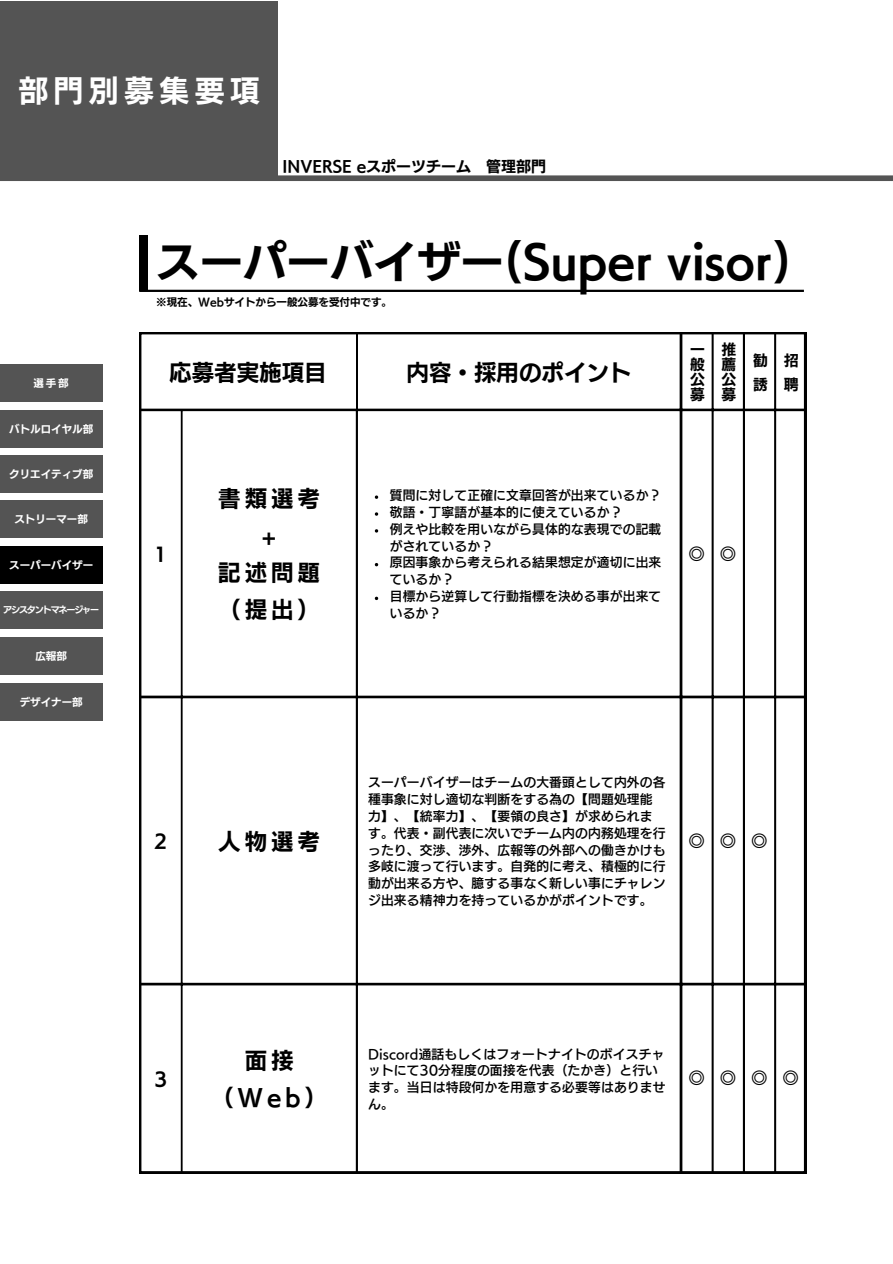
<style>
.page{position:relative;width:893px;height:1264px;background:#fff}
.page>*{position:absolute;margin:0;border:0;box-sizing:border-box;transform-origin:0 0}
.t1{font:43.5px "Canva UD Kakugo Large Pr 6 N B";color:#000}
.t2{font:30px "Canva UD Kakugo Large Pr 6 N B";letter-spacing:.175em;color:#fff}
.t3{font:22.5px/37px "Canva UD Kakugo Large Pr 6 N B";color:#000;text-align:center}
.t4{font:22.5px/37px "Canva UD Kakugo Large Pr 6 N B";letter-spacing:.175em;color:#000;text-align:center}
.t5{font:18px "Canva UD Kakugo Large Pr 6 N B";color:#000}
.t6{font:16.5px "Canva UD Kakugo Large Pr 6 N B";color:#000}
.t7{font:15px "Canva UD Kakugo Large Pr 6 N B";color:#000}
.t8{font:14.7px/14.7px "Canva UD Kakugo Large Pr 6 N B";color:#000;text-align:justify}
.t9{font:12.75px/16.8px "Canva UD Kakugo Large Pr 6 N DB";letter-spacing:.015em;color:#000}
.t10{font:10.5px "Canva UD Kakugo Large Pr 6 N B";color:#fff}
.t11{font:10.5px "Canva UD Kakugo Large Pr 6 N B";color:#000}
.t12{font:9px "Canva UD Kakugo Large Pr 6 N B";letter-spacing:-.12em;color:#fff}
.s1{color:#fff}
</style>
<div class="page">
<div style="left:0;top:1px;width:278px;height:180px;background:#545454"></div>
<div style="left:0;top:175px;width:892px;height:6px;background:#545454"></div>
<hr style="left:139px;top:290px;width:664px;height:2px;background:#000">
<div style="left:139px;top:235px;width:9px;height:56px;background:#000"></div>
<svg style="left:139px;top:332px;width:667px;height:841px"></svg>
<div style="left:0;top:364px;width:102px;height:37px;background:#545454"></div>
<div style="left:0;top:410px;width:102px;height:37px;background:#545454"></div>
<div style="left:0;top:455px;width:102px;height:37px;background:#545454"></div>
<div style="left:0;top:501px;width:102px;height:37px;background:#545454"></div>
<div style="left:0;top:546px;width:102px;height:37px;background:#000"></div>
<div style="left:0;top:591px;width:102px;height:37px;background:#545454"></div>
<div style="left:0;top:637px;width:102px;height:37px;background:#545454"></div>
<div style="left:0;top:683px;width:102px;height:37px;background:#545454"></div>
<h2 class="t2" style="left:18px;top:76px;width:243px">部門別募集要項</h2>
<p class="t7" style="left:282px;top:159px;width:263px">INVERSE eスポーツチーム 管理部門</p>
<p class="t10" style="left:34px;top:377px;width:37px">選手部</p>
<p class="t10" style="left:9px;top:423px;width:85px">バトルロイヤル部</p>
<p class="t10" style="left:9px;top:468px;width:85px">クリエイティブ部</p>
<p class="t10" style="left:14px;top:514px;width:75px">ストリーマー部</p>
<p class="t10" style="left:9px;top:559px;width:85px">スーパーバイザー</p>
<p class="t12" style="left:3px;top:605px;width:97px">アシスタントマネージャー</p>
<p class="t10" style="left:35px;top:651px;width:33px">広報部</p>
<p class="t10" style="left:20px;top:696px;width:64px">デザイナー部</p>
<h1 class="t1" style="left:156px;top:239px;width:636px">スーパーバイザー(Super visor)</h1>
<p class="t11" style="left:156px;top:297px;width:237px">※現在、Webサイトから一般公募を受付中です。</p>
<h3 class="t3" style="left:169px;top:353px;width:153px">応募者実施項目</h3>
<h3 class="t3" style="left:406px;top:353px;width:226px">内容・採用のポイント</h3>
<p class="t8" style="left:690px;top:342px;width:16px">一般公募</p>
<p class="t8" style="left:721px;top:342px;width:16px">推薦公募</p>
<p class="t8" style="left:753px;top:348px;width:16px;line-height:24px">勧誘</p>
<p class="t8" style="left:783px;top:348px;width:16px;line-height:23.9px">招聘</p>
<h3 class="t5" style="left:151px;top:545px;width:19px">１</h3>
<h3 class="t4" style="left:218px;top:479px;width:103px">書類選考+<br>記述問題（提出）</h3>
<p class="t9" style="left:390px;top:486px;width:273px">質問に対して正確に文章回答が出来ているか？敬語・丁寧語が基本的に使えているか？<br>例えや比較を用いながら具体的な表現での記載がされているか？<br>原因事象から考えられる結果想定が適切に出来ているか？<br>目標から逆算して行動指標を決める事が出来ているか？</p>
<p class="t6" style="left:688px;top:545px;width:112px">◎◎<span class="s1">◎◎</span></p>
<h3 class="t5" style="left:151px;top:832px;width:19px">２</h3>
<h3 class="t3" style="left:218px;top:823px;width:103px">人物選考</h3>
<p class="t9" style="left:368px;top:773px;width:299px">スーパーバイザーはチームの大番頭として内外の各種事象に対し適切な判断をする為の【問題処理能力】、【統率力】、【要領の良さ】が求められます。代表・副代表に次いでチーム内の内務処理を行ったり、交渉、渉外、広報等の外部への働きかけも多岐に渡って行います。自発的に考え、積極的に行動が出来る方や、臆する事なく新しい事にチャレンジ出来る精神力を持っているかがポイントです。</p>
<p class="t6" style="left:688px;top:832px;width:112px">◎◎◎<span class="s1">◎</span></p>
<h3 class="t5" style="left:151px;top:1069px;width:19px">３</h3>
<h3 class="t3" style="left:211px;top:1041px;width:118px">面接（Web）</h3>
<p class="t9" style="left:368px;top:1045px;width:299px">Discord通話もしくはフォートナイトのボイスチャットにて30分程度の面接を代表（たかき）と行います。当日は特段何かを用意する必要等はありません。</p>
<p class="t6" style="left:688px;top:1069px;width:112px">◎◎◎◎</p>
</div>
